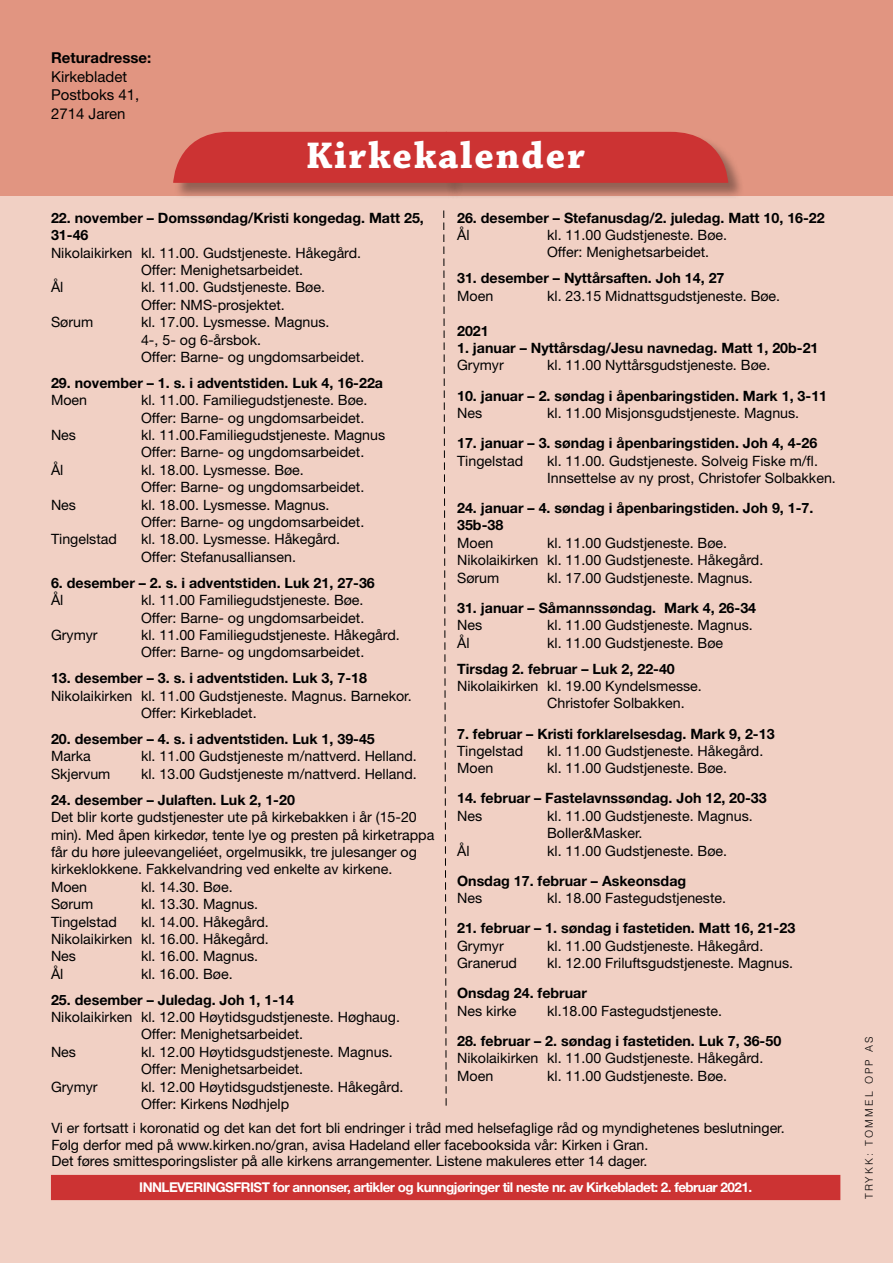
<style>
.page{position:relative;width:893px;height:1263px;background:#fff}
.page>*{position:absolute;margin:0;border:0;box-sizing:border-box;transform-origin:0 0}
.t1{font:700 39px "Chaparral Pro";letter-spacing:.05em;color:#fff}
.t2{font:15px/18.8px "Helvetica Neue LT";color:#000}
.t3{font:700 15px "Helvetica Neue LT";color:#000}
.t4{font:14.25px/17.4px "Helvetica Neue LT";color:#000}
.t5{font:700 14.25px/17.4px "Helvetica Neue LT";color:#000}
.t6{font:700 13.5px "Helvetica Neue LT";letter-spacing:-.04em;color:#fff}
.t7{font:300 10.5px "Helvetica LT";letter-spacing:.2em;color:#000}
</style>
<div class="page">
<div style="left:0;top:0;width:893px;height:214px;background:#e19581"></div>
<div style="left:0;top:196px;width:893px;height:1067px;background:#f1d0c4"></div>
<div style="left:174px;top:132px;width:289px;height:68px;background:#000;opacity:.35"></div>
<div style="left:446px;top:132px;width:298px;height:68px;background:#000;opacity:.35"></div>
<div style="left:173px;top:132px;width:555px;height:51px;background:#c33"></div>
<div style="left:51px;top:1175px;width:789px;height:25px;background:#c33"></div>
<svg style="left:443px;top:210px;width:4px;height:896px"></svg>
<p class="t3" style="left:51px;top:48px;width:102px">Returadresse:</p>
<p class="t2" style="left:51px;top:67px;width:90px">Kirkebladet<br>Postboks 41,<br>2714 Jaren</p>
<h1 class="t1" style="left:306px;top:133px;width:281px">Kirkekalender</h1>
<p class="t5" style="left:51px;top:209px;width:374px">22. november – Domssøndag/Kristi kongedag. Matt 25,<br>31-46</p>
<p class="t4" style="left:51px;top:244px;width:312px">Nikolaikirken kl. 11.00. Gudstjeneste. Håkegård.</p>
<p class="t4" style="left:141px;top:261px;width:164px">Offer: Menighetsarbeidet.</p>
<p class="t4" style="left:51px;top:278px;width:14px">Ål</p>
<p class="t4" style="left:141px;top:278px;width:185px">kl. 11.00. Gudstjeneste. Bøe.<br>Offer: NMS-prosjektet.</p>
<p class="t4" style="left:51px;top:313px;width:44px">Sørum</p>
<p class="t4" style="left:141px;top:313px;width:225px">kl. 17.00. Lysmesse. Magnus.<br>4-, 5- og 6-årsbok.<br>Offer: Barne- og ungdomsarbeidet.</p>
<p class="t5" style="left:51px;top:374px;width:334px">29. november – 1. s. i adventstiden. Luk 4, 16-22a</p>
<p class="t4" style="left:51px;top:391px;width:38px">Moen</p>
<p class="t4" style="left:141px;top:391px;width:228px">kl. 11.00. Familiegudstjeneste. Bøe.<br>Offer: Barne- og ungdomsarbeidet.</p>
<p class="t4" style="left:51px;top:426px;width:27px">Nes</p>
<p class="t4" style="left:141px;top:426px;width:246px">kl. 11.00.Familiegudstjeneste. Magnus<br>Offer: Barne- og ungdomsarbeidet.</p>
<p class="t4" style="left:51px;top:461px;width:14px">Ål</p>
<p class="t4" style="left:141px;top:461px;width:225px">kl. 18.00. Lysmesse. Bøe.<br>Offer: Barne- og ungdomsarbeidet.</p>
<p class="t4" style="left:51px;top:496px;width:27px">Nes</p>
<p class="t4" style="left:141px;top:496px;width:225px">kl. 18.00. Lysmesse. Magnus.<br>Offer: Barne- og ungdomsarbeidet.</p>
<p class="t4" style="left:51px;top:530px;width:67px">Tingelstad</p>
<p class="t4" style="left:141px;top:530px;width:201px">kl. 18.00. Lysmesse. Håkegård.<br>Offer: Stefanusalliansen.</p>
<p class="t5" style="left:51px;top:574px;width:325px">6. desember – 2. s. i adventstiden. Luk 21, 27-36</p>
<p class="t4" style="left:51px;top:591px;width:14px">Ål</p>
<p class="t4" style="left:141px;top:591px;width:225px">kl. 11.00 Familiegudstjeneste. Bøe.<br>Offer: Barne- og ungdomsarbeidet.</p>
<p class="t4" style="left:51px;top:626px;width:48px">Grymyr</p>
<p class="t4" style="left:141px;top:626px;width:260px">kl. 11.00 Familiegudstjeneste. Håkegård.<br>Offer: Barne- og ungdomsarbeidet.</p>
<p class="t5" style="left:51px;top:669px;width:317px">13. desember – 3. s. i adventstiden. Luk 3, 7-18</p>
<p class="t4" style="left:141px;top:687px;width:272px;text-indent:-90px">Nikolaikirken kl. 11.00 Gudstjeneste. Magnus. Barnekor.<br>Offer: Kirkebladet.</p>
<p class="t5" style="left:51px;top:730px;width:325px">20. desember – 4. s. i adventstiden. Luk 1, 39-45</p>
<p class="t4" style="left:51px;top:747px;width:41px">Marka</p>
<p class="t4" style="left:141px;top:747px;width:277px">kl. 11.00 Gudstjeneste m/nattverd. Helland.</p>
<p class="t4" style="left:51px;top:765px;width:61px">Skjervum</p>
<p class="t4" style="left:141px;top:765px;width:277px">kl. 13.00 Gudstjeneste m/nattverd. Helland.</p>
<p class="t5" style="left:51px;top:790px;width:245px">24. desember – Julaften. Luk 2, 1-20</p>
<p class="t4" style="left:51px;top:808px;width:385px">Det blir korte gudstjenester ute på kirkebakken i år (15-20 min). Med åpen kirkedør, tente lye og presten på kirketrappa får du høre juleevangeliéet, orgelmusikk, tre julesanger og kirkeklokkene. Fakkelvandring ved enkelte av kirkene.<br>Moen</p>
<p class="t4" style="left:141px;top:878px;width:93px">kl. 14.30. Bøe.</p>
<p class="t4" style="left:51px;top:895px;width:44px">Sørum</p>
<p class="t4" style="left:141px;top:895px;width:119px">kl. 13.30. Magnus.</p>
<p class="t4" style="left:51px;top:912px;width:67px">Tingelstad</p>
<p class="t4" style="left:51px;top:912px;width:219px;text-align:justify;text-indent:90px">kl. 14.00. Håkegård.<br>Nikolaikirken kl. 16.00. Håkegård.<br>Nes</p>
<p class="t4" style="left:141px;top:947px;width:119px">kl. 16.00. Magnus.</p>
<p class="t4" style="left:51px;top:965px;width:14px">Ål</p>
<p class="t4" style="left:141px;top:965px;width:93px">kl. 16.00. Bøe.</p>
<p class="t5" style="left:51px;top:990px;width:245px">25. desember – Juledag. Joh 1, 1-14</p>
<p class="t4" style="left:51px;top:1008px;width:350px">Nikolaikirken kl. 12.00 Høytidsgudstjeneste. Høghaug.</p>
<p class="t4" style="left:141px;top:1025px;width:164px">Offer: Menighetsarbeidet.</p>
<p class="t4" style="left:51px;top:1043px;width:27px">Nes</p>
<p class="t4" style="left:141px;top:1043px;width:253px">kl. 12.00 Høytidsgudstjeneste. Magnus.<br>Offer: Menighetsarbeidet.</p>
<p class="t4" style="left:51px;top:1078px;width:48px">Grymyr</p>
<p class="t4" style="left:141px;top:1078px;width:264px">kl. 12.00 Høytidsgudstjeneste. Håkegård.<br>Offer: Kirkens Nødhjelp</p>
<p class="t5" style="left:457px;top:209px;width:369px">26. desember – Stefanusdag/2. juledag. Matt 10, 16-22</p>
<p class="t4" style="left:457px;top:226px;width:14px">Ål</p>
<p class="t4" style="left:547px;top:226px;width:182px">kl. 11.00 Gudstjeneste. Bøe.<br>Offer: Menighetsarbeidet.</p>
<p class="t5" style="left:457px;top:269px;width:269px">31. desember – Nyttårsaften. Joh 14, 27</p>
<p class="t4" style="left:457px;top:287px;width:38px">Moen</p>
<p class="t4" style="left:547px;top:287px;width:235px">kl. 23.15 Midnattsgudstjeneste. Bøe.</p>
<p class="t5" style="left:457px;top:321px;width:33px">2021</p>
<p class="t5" style="left:457px;top:339px;width:363px">1. januar – Nyttårsdag/Jesu navnedag. Matt 1, 20b-21</p>
<p class="t4" style="left:457px;top:356px;width:48px">Grymyr</p>
<p class="t4" style="left:547px;top:356px;width:225px">kl. 11.00 Nyttårsgudstjeneste. Bøe.</p>
<p class="t5" style="left:457px;top:386px;width:372px">10. januar – 2. søndag i åpenbaringstiden. Mark 1, 3-11</p>
<p class="t4" style="left:457px;top:404px;width:27px">Nes</p>
<p class="t4" style="left:547px;top:404px;width:254px">kl. 11.00 Misjonsgudstjeneste. Magnus.</p>
<p class="t5" style="left:457px;top:434px;width:362px">17. januar – 3. søndag i åpenbaringstiden. Joh 4, 4-26</p>
<p class="t4" style="left:457px;top:452px;width:67px">Tingelstad</p>
<p class="t4" style="left:547px;top:452px;width:290px">kl. 11.00. Gudstjeneste. Solveig Fiske m/fl.<br>Innsettelse av ny prost, Christofer Solbakken.</p>
<p class="t5" style="left:457px;top:499px;width:358px">24. januar – 4. søndag i åpenbaringstiden. Joh 9, 1-7.<br>35b-38</p>
<p class="t4" style="left:457px;top:534px;width:38px">Moen</p>
<p class="t4" style="left:457px;top:534px;width:308px;text-indent:90px">kl. 11.00 Gudstjeneste. Bøe.<br>Nikolaikirken kl. 11.00 Gudstjeneste. Håkegård.<br>Sørum</p>
<p class="t4" style="left:547px;top:569px;width:207px">kl. 17.00 Gudstjeneste. Magnus.</p>
<p class="t5" style="left:457px;top:599px;width:301px">31. januar – Såmannssøndag. Mark 4, 26-34</p>
<p class="t4" style="left:457px;top:616px;width:27px">Nes</p>
<p class="t4" style="left:547px;top:616px;width:207px">kl. 11.00 Gudstjeneste. Magnus.</p>
<p class="t4" style="left:457px;top:634px;width:14px">Ål</p>
<p class="t4" style="left:547px;top:634px;width:178px">kl. 11.00 Gudstjeneste. Bøe</p>
<p class="t5" style="left:457px;top:659px;width:219px">Tirsdag 2. februar – Luk 2, 22-40</p>
<p class="t4" style="left:547px;top:677px;width:156px;text-indent:-90px">Nikolaikirken kl. 19.00 Kyndelsmesse.<br>Christofer Solbakken.</p>
<p class="t5" style="left:457px;top:724px;width:319px">7. februar – Kristi forklarelsesdag. Mark 9, 2-13</p>
<p class="t4" style="left:457px;top:742px;width:67px">Tingelstad</p>
<p class="t4" style="left:547px;top:742px;width:218px">kl. 11.00 Gudstjeneste. Håkegård.</p>
<p class="t4" style="left:457px;top:759px;width:38px">Moen</p>
<p class="t4" style="left:547px;top:759px;width:182px">kl. 11.00 Gudstjeneste. Bøe.</p>
<p class="t5" style="left:457px;top:789px;width:311px">14. februar – Fastelavnssøndag. Joh 12, 20-33</p>
<p class="t4" style="left:457px;top:807px;width:27px">Nes</p>
<p class="t4" style="left:547px;top:807px;width:207px">kl. 11.00 Gudstjeneste. Magnus.<br>Boller&amp;Masker.</p>
<p class="t4" style="left:457px;top:842px;width:14px">Ål</p>
<p class="t4" style="left:547px;top:842px;width:182px">kl. 11.00 Gudstjeneste. Bøe.</p>
<p class="t5" style="left:457px;top:872px;width:231px">Onsdag 17. februar – Askeonsdag</p>
<p class="t4" style="left:457px;top:889px;width:27px">Nes</p>
<p class="t4" style="left:547px;top:889px;width:180px">kl. 18.00 Fastegudstjeneste.</p>
<p class="t5" style="left:457px;top:919px;width:340px">21. februar – 1. søndag i fastetiden. Matt 16, 21-23</p>
<p class="t4" style="left:457px;top:937px;width:48px">Grymyr</p>
<p class="t4" style="left:547px;top:937px;width:218px">kl. 11.00 Gudstjeneste. Håkegård.</p>
<p class="t4" style="left:457px;top:954px;width:61px">Granerud</p>
<p class="t4" style="left:547px;top:954px;width:248px">kl. 12.00 Friluftsgudstjeneste. Magnus.</p>
<p class="t5" style="left:457px;top:984px;width:131px">Onsdag 24. februar</p>
<p class="t4" style="left:457px;top:1002px;width:61px">Nes kirke</p>
<p class="t4" style="left:547px;top:1002px;width:177px">kl.18.00 Fastegudstjeneste.</p>
<p class="t5" style="left:457px;top:1032px;width:326px">28. februar – 2. søndag i fastetiden. Luk 7, 36-50</p>
<p class="t4" style="left:457px;top:1049px;width:308px">Nikolaikirken kl. 11.00 Gudstjeneste. Håkegård.<br>Moen</p>
<p class="t4" style="left:547px;top:1067px;width:182px">kl. 11.00 Gudstjeneste. Bøe.</p>
<p class="t4" style="left:51px;top:1119px;width:735px;line-height:16.5px">Vi er fortsatt i koronatid og det kan det fort bli endringer i tråd med helsefaglige råd og myndighetenes beslutninger.<br>Følg derfor med på www.kirken.no/gran, avisa Hadeland eller facebooksida vår: Kirken i Gran.<br>Det føres smittesporingslister på alle kirkens arrangementer. Listene makuleres etter 14 dager.</p>
<p class="t6" style="left:139px;top:1179px;width:614px">INNLEVERINGSFRIST for annonser, artikler og kunngjøringer til neste nr. av Kirkebladet: 2. februar 2021.</p>
<p class="t7" style="left:862px;top:1199px;width:164px;rotate:-90deg">TRYKK: TOMMEL OPP AS</p>
</div>
